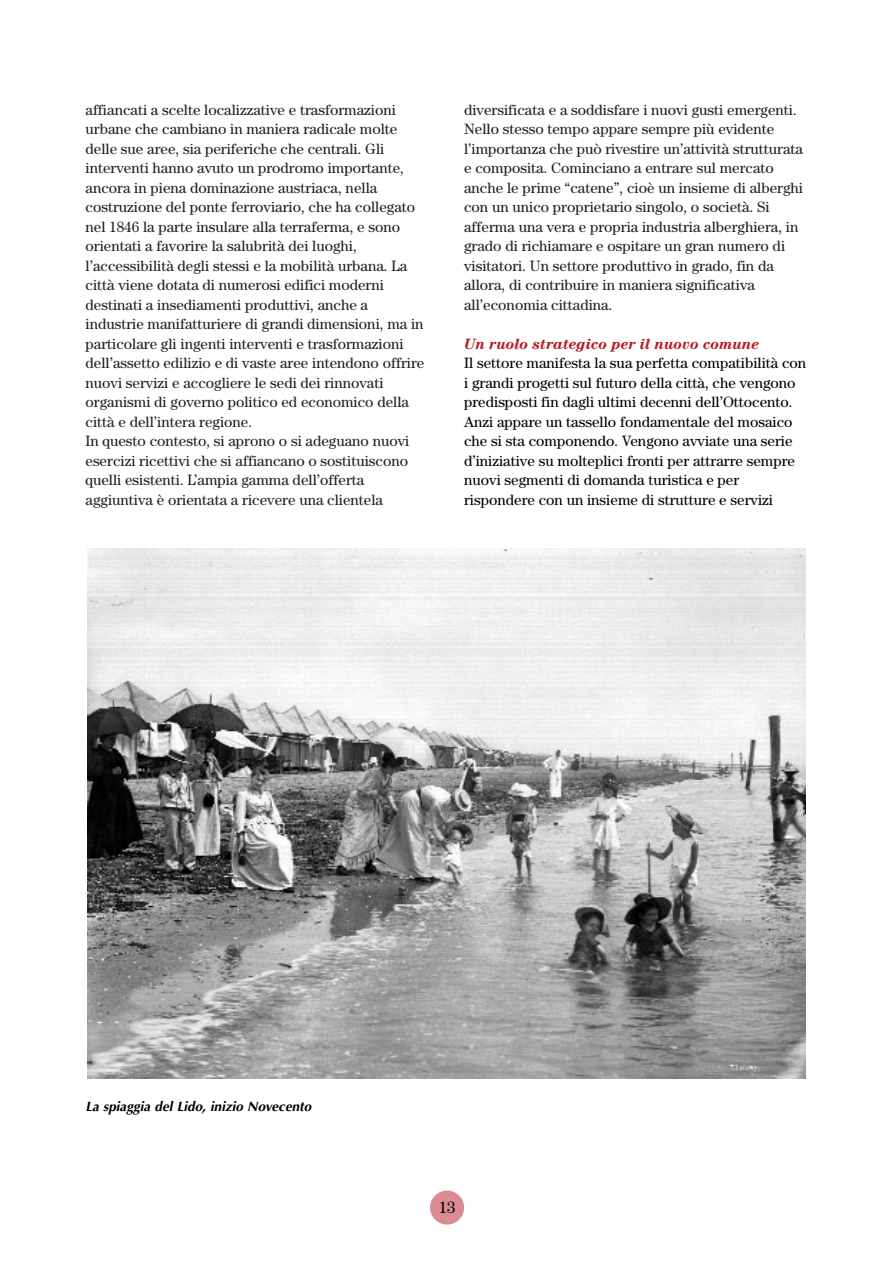
<style>
.page{position:relative;width:893px;height:1263px;background:#fff}
.page>*{position:absolute;margin:0;border:0;box-sizing:border-box;transform-origin:0 0}
.t1{font:16.5px "Century";color:#000}
.t2{font:15px/19.5px "Century";color:#231f20}
.t3{font:15px/19.5px "Century";color:#000}
.t4{font:italic 700 15px "Century";color:#b61924}
.t5{font:italic 700 13.5px "Optima";color:#000}
</style>
<div class="page">
<div style="left:430px;top:1191px;width:34px;height:34px;background:#db8c92;border-radius:50%"></div>
<img style="left:88px;top:549px;width:717px;height:530px">
<p class="t2" style="left:85px;top:101px;width:340px">affiancati a scelte localizzative e trasformazioni urbane che cambiano in maniera radicale molte delle sue aree, sia periferiche che centrali. Gli interventi hanno avuto un prodromo importante, ancora in piena dominazione austriaca, nella costruzione del ponte ferroviario, che ha collegato nel 1846 la parte insulare alla terraferma, e sono orientati a favorire la salubrità dei luoghi, l’accessibilità degli stessi e la mobilità urbana. La città viene dotata di numerosi edifici moderni destinati a insediamenti produttivi, anche a industrie manifatturiere di grandi dimensioni, ma in particolare gli ingenti interventi e trasformazioni dell’assetto edilizio e di vaste aree intendono offrire nuovi servizi e accogliere le sedi dei rinnovati organismi di governo politico ed economico della città e dell’intera regione.<br>In questo contesto, si aprono o si adeguano nuovi esercizi ricettivi che si affiancano o sostituiscono quelli esistenti. L’ampia gamma dell’offerta aggiuntiva è orientata a ricevere una clientela</p>
<p class="t2" style="left:464px;top:101px;width:340px">diversificata e a soddisfare i nuovi gusti emergenti.<br>Nello stesso tempo appare sempre più evidente l’importanza che può rivestire un’attività strutturata e composita. Cominciano a entrare sul mercato anche le prime “catene”, cioè un insieme di alberghi con un unico proprietario singolo, o società. Si afferma una vera e propria industria alberghiera, in grado di richiamare e ospitare un gran numero di visitatori. Un settore produttivo in grado, fin da allora, di contribuire in maniera significativa all’economia cittadina.</p>
<p class="t4" style="left:464px;top:339px;width:297px">Un ruolo strategico per il nuovo comune</p>
<p class="t3" style="left:464px;top:355px;width:344px">Il settore manifesta la sua perfetta compatibilità con i grandi progetti sul futuro della città, che vengono predisposti fin dagli ultimi decenni dell’Ottocento.<br>Anzi appare un tassello fondamentale del mosaico che si sta componendo. Vengono avviate una serie d’iniziative su molteplici fronti per attrarre sempre nuovi segmenti di domanda turistica e per rispondere con un insieme di strutture e servizi</p>
<p class="t5" style="left:85px;top:1100px;width:227px">La spiaggia del Lido, inizio Novecento</p>
<p class="t1" style="left:439px;top:1201px;width:18px">13</p>
</div>
